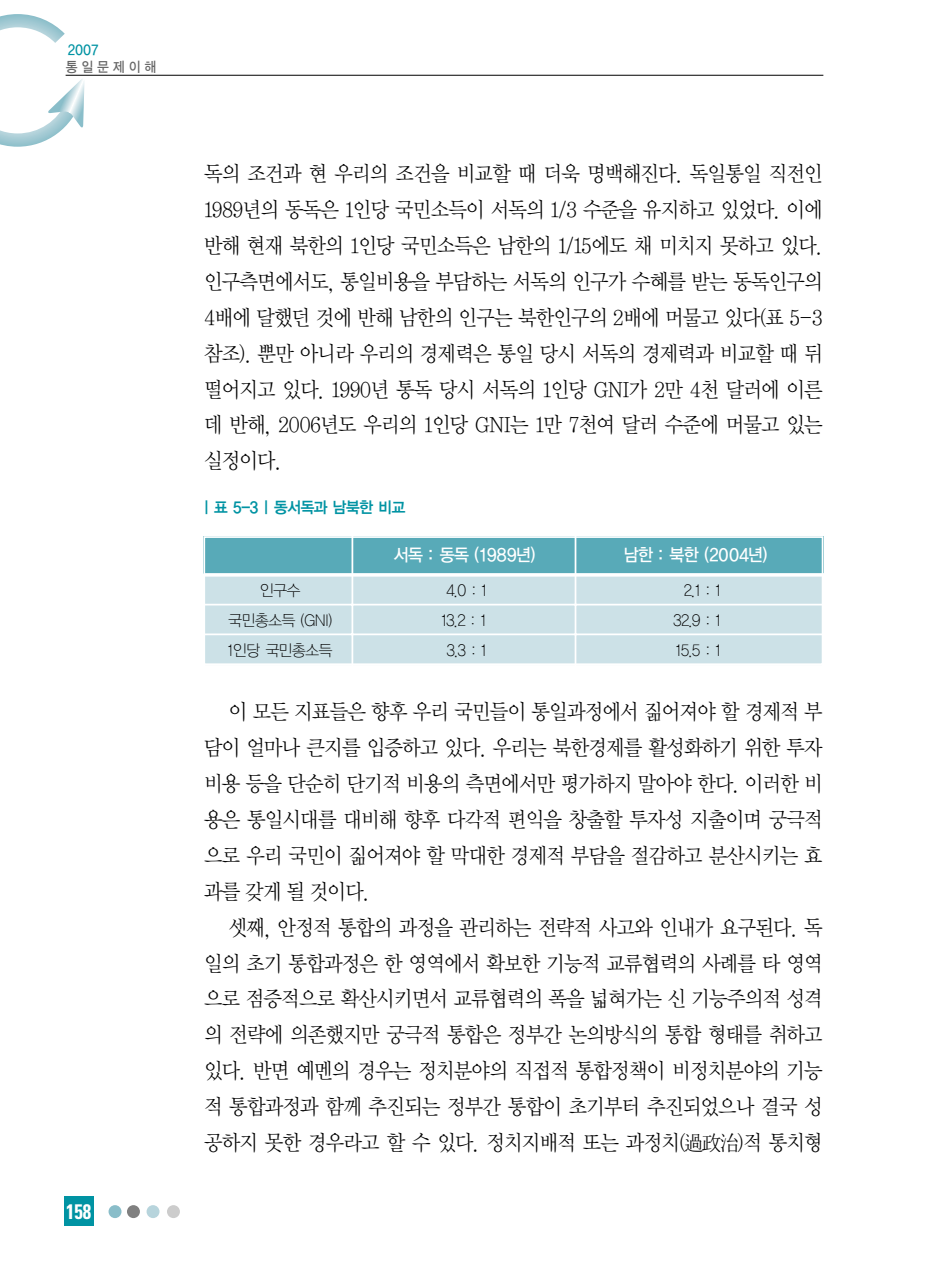
<style>
.page{position:relative;width:931px;height:1274px;background:#fff}
.page>*{position:absolute;margin:0;border:0;box-sizing:border-box;transform-origin:0 0}
.t1{font:21.53px/35.9px "Y Mj O12";letter-spacing:-.105em;color:#000;text-align:justify;scale:.92 1}
.t2{font:700 condensed 21px "Univers";color:#fff;scale:.9 1}
.t3{font:17.5px "YGO13";letter-spacing:-.115em;color:#fff;scale:.93 1}
.t4{font:15.75px/30.1px "YGO11";letter-spacing:-.11em;color:#000;text-align:center;scale:.95 1}
.t5{font:15.75px "YGO14";letter-spacing:-.115em;color:#0093a3;scale:.95 1}
.t6{font:14px "YGO33";letter-spacing:.245em;color:#666;scale:.9 1}
.t7{font:14px "YGO33";color:#0093a3;scale:.9 1}
</style>
<div class="page">
<svg style="left:0;top:14px;width:85px;height:133px"></svg>
<div style="left:64px;top:1196px;width:30px;height:30px;background:#0093a3"></div>
<hr style="left:66px;top:75px;width:757px;height:1px;background:#000">
<div style="left:109px;top:1205px;width:13px;height:13px;background:#89bdc9;border-radius:50%"></div>
<div style="left:127px;top:1205px;width:13px;height:13px;background:#808080;border-radius:50%"></div>
<div style="left:147px;top:1205px;width:13px;height:13px;background:#b7d4dc;border-radius:50%"></div>
<div style="left:167px;top:1205px;width:13px;height:13px;background:#ccc;border-radius:50%"></div>
<div style="left:204px;top:537px;width:619px;height:128px;background:#cce1e7"></div>
<div style="left:203px;top:536px;width:620px;height:37px;background:#58aab8"></div>
<hr style="left:352px;top:531px;width:1px;height:135px;background:#fff">
<hr style="left:575px;top:531px;width:1px;height:136px;background:#fff">
<hr style="left:203px;top:604px;width:621px;height:2px;background:#fff">
<hr style="left:203px;top:634px;width:621px;height:1px;background:#fff">
<svg style="left:206px;top:573px;width:618px;height:4px;background:#f5f9fa"></svg>
<div style="left:203px;top:536px;width:620px;height:129px;border:2px solid #fff"></div>
<p class="t7" style="left:67px;top:44px;width:38px">2007</p>
<p class="t6" style="left:66px;top:61px;width:103px">통일문제이해</p>
<p class="t2" style="left:66px;top:1204px;width:29px">158</p>
<p class="t1" style="left:203px;top:157px;width:675px">독의 조건과 현 우리의 조건을 비교할 때 더욱 명백해진다. 독일통일 직전인 1989년의 동독은 1인당 국민소득이 서독의 1/3 수준을 유지하고 있었다. 이에 반해 현재 북한의 1인당 국민소득은 남한의 1/15에도 채 미치지 못하고 있다. 인구측면에서도, 통일비용을 부담하는 서독의 인구가 수혜를 받는 동독인구의 4배에 달했던 것에 반해 남한의 인구는 북한인구의 2배에 머물고 있다(표 5-3 참조). 뿐만 아니라 우리의 경제력은 통일 당시 서독의 경제력과 비교할 때 뒤 떨어지고 있다. 1990년 통독 당시 서독의 1인당 GNI가 2만 4천 달러에 이른 데 반해, 2006년도 우리의 1인당 GNI는 1만 7천여 달러 수준에 머물고 있는 실정이다.</p>
<p class="t5" style="left:203px;top:500px;width:215px">| 표 5-3 | 동서독과 남북한 비교</p>
<p class="t3" style="left:393px;top:546px;width:155px">서독 : 동독 (1989년)</p>
<p class="t3" style="left:623px;top:546px;width:158px">남한 : 북한 (2004년)</p>
<p class="t4" style="left:227px;top:576px;width:113px">인구수 국민총소득 (GNI)<br>1인당 국민총소득</p>
<p class="t4" style="left:441px;top:576px;width:51px">4.0 : 1<br>13.2 : 1<br>3.3 : 1</p>
<p class="t4" style="left:673px;top:576px;width:53px;text-align:justify;text-indent:11px">2.1 : 1<br>32.9 : 1<br>15.5 : 1</p>
<p class="t1" style="left:228px;top:695px;width:649px">이 모든 지표들은 향후 우리 국민들이 통일과정에서 짊어져야 할 경제적 부</p>
<p class="t1" style="left:203px;top:731px;width:675px">담이 얼마나 큰지를 입증하고 있다. 우리는 북한경제를 활성화하기 위한 투자</p>
<p class="t1" style="left:203px;top:767px;width:676px">비용 등을 단순히 단기적 비용의 측면에서만 평가하지 말아야 한다. 이러한 비</p>
<p class="t1" style="left:203px;top:803px;width:675px">용은 통일시대를 대비해 향후 다각적 편익을 창출할 투자성 지출이며 궁극적</p>
<p class="t1" style="left:203px;top:839px;width:676px">으로 우리 국민이 짊어져야 할 막대한 경제적 부담을 절감하고 분산시키는 효</p>
<p class="t1" style="left:203px;top:875px;width:183px">과를 갖게 될 것이다.</p>
<p class="t1" style="left:228px;top:911px;width:649px">셋째, 안정적 통합의 과정을 관리하는 전략적 사고와 인내가 요구된다. 독</p>
<p class="t1" style="left:203px;top:947px;width:675px">일의 초기 통합과정은 한 영역에서 확보한 기능적 교류협력의 사례를 타 영역</p>
<p class="t1" style="left:203px;top:982px;width:675px">으로 점증적으로 확산시키면서 교류협력의 폭을 넓혀가는 신 기능주의적 성격</p>
<p class="t1" style="left:203px;top:1018px;width:676px">의 전략에 의존했지만 궁극적 통합은 정부간 논의방식의 통합 형태를 취하고</p>
<p class="t1" style="left:203px;top:1054px;width:675px">있다. 반면 예멘의 경우는 정치분야의 직접적 통합정책이 비정치분야의 기능</p>
<p class="t1" style="left:203px;top:1090px;width:675px">적 통합과정과 함께 추진되는 정부간 통합이 초기부터 추진되었으나 결국 성</p>
<p class="t1" style="left:203px;top:1126px;width:675px">공하지 못한 경우라고 할 수 있다. 정치지배적 또는 과정치(過政治)적 통치형</p>
</div>
